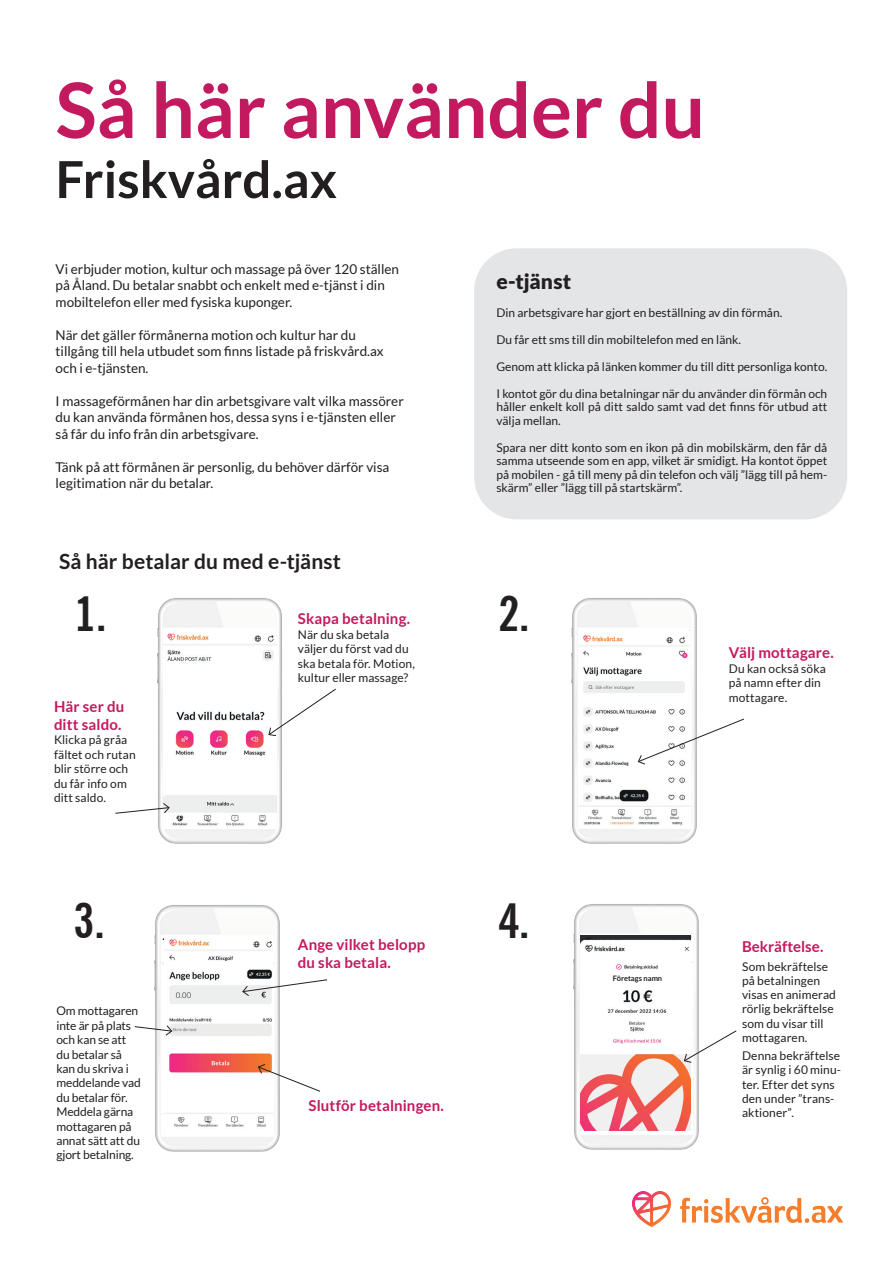
<style>
.page{position:relative;width:893px;height:1263px;background:#fff}
.page>*{position:absolute;margin:0;border:0;box-sizing:border-box;transform-origin:0 0}
.t1{font:700 76.5px "Lato";color:#c3195e}
.t2{font:700 51px "Lato";color:#231f20}
.t3{font:700 condensed 48.3px "News Gothic BT";color:#231f20}
.t4{font:700 21px "Lato";letter-spacing:.005em;color:#231f20}
.t5{font:900 21px "Lato";letter-spacing:.005em;color:#231f20}
.t6{font:700 15px/18px "Lato";letter-spacing:.01em;color:#c3195e}
.t7{font:13.5px/16.5px "Lato";color:#231f20}
.t8{font:12px/14.4px "Lato";color:#231f20}
.t9{font:700 7.5px "Lato";color:#231f20}
</style>
<div class="page">
<img style="left:632px;top:1191px;width:210px;height:35px">
<img style="left:571px;top:598px;width:126px;height:246px">
<div style="left:580px;top:628px;width:109px;height:8px;background:#fff"></div>
<img style="left:579px;top:631px;width:111px;height:191px">
<svg style="left:637px;top:718px;width:107px;height:47px"></svg>
<img style="left:157px;top:598px;width:125px;height:246px">
<img style="left:164px;top:629px;width:113px;height:200px">
<img style="left:154px;top:905px;width:126px;height:247px">
<div style="left:167px;top:1127px;width:102px;height:9px;background:#fff"></div>
<img style="left:165px;top:936px;width:107px;height:194px">
<img style="left:573px;top:904px;width:126px;height:246px">
<img style="left:580px;top:935px;width:110px;height:195px">
<svg style="left:268px;top:688px;width:68px;height:48px"></svg>
<svg style="left:242px;top:979px;width:86px;height:18px"></svg>
<svg style="left:134px;top:1025px;width:39px;height:11px"></svg>
<svg style="left:258px;top:1063px;width:62px;height:29px"></svg>
<svg style="left:683px;top:1030px;width:54px;height:33px"></svg>
<svg style="left:115px;top:802px;width:55px;height:12px"></svg>
<div style="left:474px;top:248px;width:373px;height:271px;background:#e4e5e7;border-radius:43px"></div>
<div style="left:604px;top:975px;width:71px;height:10px;background:#fff"></div>
<h1 class="t1" style="left:56px;top:66px;width:651px">Så här använder du</h1>
<h2 class="t2" style="left:56px;top:150px;width:283px">Friskvård.ax</h2>
<p class="t7" style="left:56px;top:260px;width:345px">Vi erbjuder motion, kultur och massage på över 120 ställen på Åland. Du betalar snabbt och enkelt med e-tjänst i din mobiltelefon eller med fysiska kuponger.</p>
<p class="t7" style="left:56px;top:326px;width:330px">När det gäller förmånerna motion och kultur har du tillgång till hela utbudet som finns listade på friskvård.ax och i e-tjänsten.</p>
<p class="t7" style="left:56px;top:392px;width:350px">I massageförmånen har din arbetsgivare valt vilka massörer du kan använda förmånen hos, dessa syns i e-tjänsten eller så får du info från din arbetsgivare.</p>
<p class="t7" style="left:56px;top:458px;width:335px">Tänk på att förmånen är personlig, du behöver därför visa legitimation när du betalar.</p>
<h3 class="t4" style="left:59px;top:549px;width:283px">Så här betalar du med e-tjänst</h3>
<h3 class="t5" style="left:496px;top:269px;width:76px">e-tjänst</h3>
<p class="t8" style="left:496px;top:305px;width:287px">Din arbetsgivare har gjort en beställning av din förmån.</p>
<p class="t8" style="left:496px;top:332px;width:246px">Du får ett sms till din mobiltelefon med en länk.</p>
<p class="t8" style="left:496px;top:359px;width:332px">Genom att klicka på länken kommer du till ditt personliga konto.</p>
<p class="t8" style="left:496px;top:387px;width:332px;line-height:13.5px;text-align:justify">I kontot gör du dina betalningar när du använder din förmån och håller enkelt koll på ditt saldo samt vad det finns för utbud att välja mellan.</p>
<p class="t8" style="left:496px;top:441px;width:332px;line-height:13.5px;text-align:justify">Spara ner ditt konto som en ikon på din mobilskärm, den får då samma utseende som en app, vilket är smidigt. Ha kontot öppet på mobilen - gå till meny på din telefon och välj ”lägg till på hem&shy;skärm” eller ”lägg till på startskärm”.</p>
<h3 class="t3" style="left:75px;top:584px;width:33px">1.</h3>
<h3 class="t3" style="left:498px;top:584px;width:33px">2.</h3>
<p class="t6" style="left:298px;top:610px;width:114px">Skapa betalning.</p>
<p class="t8" style="left:298px;top:627px;width:119px">När du ska betala väljer du först vad du ska betala för. Motion, kultur eller massage?</p>
<p class="t6" style="left:54px;top:697px;width:72px">Här ser du ditt saldo.</p>
<p class="t8" style="left:54px;top:733px;width:83px">Klicka på gråa fältet och rutan blir större och du får info om ditt saldo.</p>
<h3 class="t3" style="left:74px;top:891px;width:33px">3.</h3>
<h3 class="t3" style="left:498px;top:891px;width:33px">4.</h3>
<p class="t6" style="left:298px;top:935px;width:129px">Ange vilket belopp du ska betala.</p>
<p class="t8" style="left:56px;top:1004px;width:86px">Om mottagaren inte är på plats och kan se att du betalar så kan du skriva i meddelande vad du betalar för.<br>Meddela gärna mottagaren på annat sätt att du gjort betalning.</p>
<p class="t6" style="left:309px;top:1096px;width:137px">Slutför betalningen.</p>
<p class="t6" style="left:729px;top:644px;width:107px">Välj mottagare.</p>
<p class="t8" style="left:729px;top:661px;width:99px">Du kan också söka på namn efter din mottagare.</p>
<p class="t9" style="left:613px;top:974px;width:51px">Företags namn</p>
<p class="t6" style="left:742px;top:938px;width:83px">Bekräftelse.</p>
<p class="t8" style="left:742px;top:959px;width:95px">Som bekräftelse på betalningen visas en animerad rörlig bekräftelse som du visar till mottagaren.</p>
<p class="t8" style="left:742px;top:1048px;width:100px">Denna bekräftelse är synlig i 60 minu&shy;ter. Efter det syns den under ”trans&shy;aktioner”.</p>
</div>
